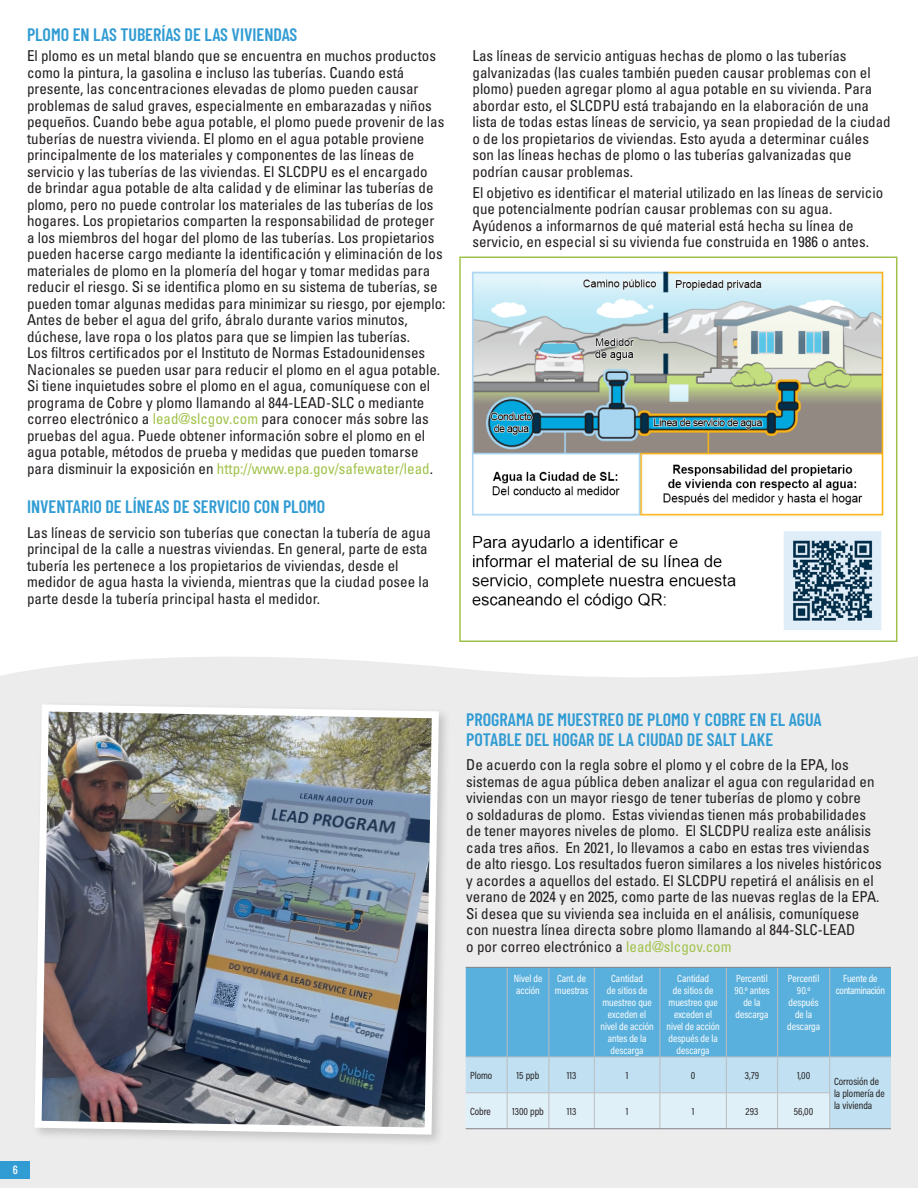
<style>
.page{position:relative;width:918px;height:1188px;background:#fff}
.page>*{position:absolute;margin:0;border:0;box-sizing:border-box;transform-origin:0 0}
.t1{font:600 18px/19.5px "Barlow Condensed";color:#319cd3}
.Body{font:condensed 15px/16.5px "Univers LT Std";color:#231f20}
.t2{font:500 12px "Barlow Condensed";color:#fff}
.Q{font:10.5px/12px "Acumin Pro Cond";color:#fff;text-align:center}
.Q-2{font:10.5px/12px "Acumin Pro Cond";color:#231f20}
.Q-3{font:10.5px/12px "Acumin Pro Cond";letter-spacing:-.03em;color:#fff;text-align:center}
.s1{color:#a1c24a}
</style>
<div class="page">
<svg style="left:0;top:636px;width:918px;height:552px;background:#ededee"></svg>
<div style="left:31px;top:701px;width:420px;height:446px;background:#231f20;opacity:.2"></div>
<img style="left:31px;top:701px;width:411px;height:437px">
<svg style="left:466px;top:968px;width:425px;height:160px;background:#8dc8e6"></svg>
<hr style="left:507px;top:968px;width:1px;height:89px;background:#bcbdc0">
<hr style="left:549px;top:968px;width:1px;height:89px;background:#bcbdc0">
<hr style="left:594px;top:968px;width:1px;height:89px;background:#bcbdc0">
<hr style="left:660px;top:968px;width:1px;height:89px;background:#bcbdc0">
<hr style="left:726px;top:968px;width:1px;height:89px;background:#bcbdc0">
<hr style="left:777px;top:968px;width:1px;height:89px;background:#bcbdc0">
<hr style="left:829px;top:968px;width:1px;height:89px;background:#bcbdc0">
<hr style="left:466px;top:1057px;width:41px;height:1px;background:#bcbdc0">
<hr style="left:507px;top:1057px;width:42px;height:1px;background:#bcbdc0">
<hr style="left:507px;top:1057px;width:1px;height:35px;background:#bcbdc0">
<hr style="left:549px;top:1057px;width:45px;height:1px;background:#bcbdc0">
<hr style="left:549px;top:1057px;width:1px;height:35px;background:#bcbdc0">
<hr style="left:594px;top:1057px;width:66px;height:1px;background:#bcbdc0">
<hr style="left:594px;top:1057px;width:1px;height:35px;background:#bcbdc0">
<hr style="left:660px;top:1057px;width:66px;height:1px;background:#bcbdc0">
<hr style="left:660px;top:1057px;width:1px;height:35px;background:#bcbdc0">
<hr style="left:726px;top:1057px;width:52px;height:1px;background:#bcbdc0">
<hr style="left:726px;top:1057px;width:1px;height:35px;background:#bcbdc0">
<hr style="left:778px;top:1057px;width:52px;height:1px;background:#bcbdc0">
<hr style="left:777px;top:1057px;width:1px;height:35px;background:#bcbdc0">
<hr style="left:830px;top:1057px;width:61px;height:1px;background:#bcbdc0">
<hr style="left:829px;top:1057px;width:1px;height:35px;background:#bcbdc0">
<hr style="left:466px;top:1092px;width:41px;height:1px;background:#bcbdc0">
<hr style="left:507px;top:1092px;width:42px;height:1px;background:#bcbdc0">
<hr style="left:507px;top:1093px;width:1px;height:36px;background:#bcbdc0">
<hr style="left:549px;top:1092px;width:45px;height:1px;background:#bcbdc0">
<hr style="left:549px;top:1093px;width:1px;height:36px;background:#bcbdc0">
<hr style="left:594px;top:1092px;width:66px;height:1px;background:#bcbdc0">
<hr style="left:594px;top:1093px;width:1px;height:36px;background:#bcbdc0">
<hr style="left:660px;top:1092px;width:66px;height:1px;background:#bcbdc0">
<hr style="left:660px;top:1093px;width:1px;height:36px;background:#bcbdc0">
<hr style="left:726px;top:1092px;width:52px;height:1px;background:#bcbdc0">
<hr style="left:726px;top:1093px;width:1px;height:36px;background:#bcbdc0">
<hr style="left:778px;top:1092px;width:52px;height:1px;background:#bcbdc0">
<hr style="left:777px;top:1093px;width:1px;height:36px;background:#bcbdc0">
<hr style="left:829px;top:1093px;width:1px;height:36px;background:#bcbdc0">
<hr style="left:830px;top:1128px;width:61px;height:1px;background:#808285">
<hr style="left:466px;top:1128px;width:41px;height:1px;background:#808285">
<hr style="left:507px;top:1128px;width:42px;height:1px;background:#808285">
<hr style="left:549px;top:1128px;width:45px;height:1px;background:#808285">
<hr style="left:594px;top:1128px;width:66px;height:1px;background:#808285">
<hr style="left:660px;top:1128px;width:66px;height:1px;background:#808285">
<hr style="left:726px;top:1128px;width:52px;height:1px;background:#808285">
<hr style="left:778px;top:1128px;width:52px;height:1px;background:#808285">
<hr style="left:466px;top:967px;width:41px;height:1px;background:#808285">
<hr style="left:507px;top:967px;width:42px;height:1px;background:#808285">
<hr style="left:549px;top:967px;width:45px;height:1px;background:#808285">
<hr style="left:594px;top:967px;width:66px;height:1px;background:#808285">
<hr style="left:660px;top:967px;width:66px;height:1px;background:#808285">
<hr style="left:726px;top:967px;width:52px;height:1px;background:#808285">
<hr style="left:778px;top:967px;width:52px;height:1px;background:#808285">
<hr style="left:830px;top:967px;width:61px;height:1px;background:#808285">
<div style="left:0;top:1161px;width:29px;height:18px;background:#319cd3"></div>
<img style="left:466px;top:271px;width:426px;height:368px">
<div style="left:459px;top:256px;width:438px;height:386px;border:2px solid #a1c24a"></div>
<p class="t1" style="left:27px;top:23px;width:272px">PLOMO EN LAS TUBERÍAS DE LAS VIVIENDAS</p>
<p class="Body" style="left:27px;top:47px;width:420px">El plomo es un metal blando que se encuentra en muchos productos como la pintura, la gasolina e incluso las tuberías. Cuando está presente, las concentraciones elevadas de plomo pueden causar problemas de salud graves, especialmente en embarazadas y niños pequeños. Cuando bebe agua potable, el plomo puede provenir de las tuberías de nuestra vivienda. El plomo en el agua potable proviene principalmente de los materiales y componentes de las líneas de servicio y las tuberías de las viviendas. El SLCDPU es el encargado de brindar agua potable de alta calidad y de eliminar las tuberías de plomo, pero no puede controlar los materiales de las tuberías de los hogares. Los propietarios comparten la responsabilidad de proteger a los miembros del hogar del plomo de las tuberías. Los propietarios pueden hacerse cargo mediante la identificación y eliminación de los materiales de plomo en la plomería del hogar y tomar medidas para reducir el riesgo. Si se identifica plomo en su sistema de tuberías, se pueden tomar algunas medidas para minimizar su riesgo, por ejemplo:<br>Antes de beber el agua del grifo, ábralo durante varios minutos, dúchese, lave ropa o los platos para que se limpien las tuberías.<br>Los filtros certificados por el Instituto de Normas Estadounidenses Nacionales se pueden usar para reducir el plomo en el agua potable.<br>Si tiene inquietudes sobre el plomo en el agua, comuníquese con el programa de Cobre y plomo llamando al 844-LEAD-SLC o mediante correo electrónico a <span class="s1">lead@slcgov.com</span> para conocer más sobre las pruebas del agua. Puede obtener información sobre el plomo en el agua potable, métodos de prueba y medidas que pueden tomarse para disminuir la exposición en <span class="s1">http://www.epa.gov/safewater/lead</span>.</p>
<p class="t1" style="left:27px;top:496px;width:300px">INVENTARIO DE LÍNEAS DE SERVICIO CON PLOMO</p>
<p class="Body" style="left:27px;top:524px;width:406px">Las líneas de servicio son tuberías que conectan la tubería de agua principal de la calle a nuestras viviendas. En general, parte de esta tubería les pertenece a los propietarios de viviendas, desde el medidor de agua hasta la vivienda, mientras que la ciudad posee la parte desde la tubería principal hasta el medidor.</p>
<p class="Body" style="left:472px;top:47px;width:420px">Las líneas de servicio antiguas hechas de plomo o las tuberías galvanizadas (las cuales también pueden causar problemas con el plomo) pueden agregar plomo al agua potable en su vivienda. Para abordar esto, el SLCDPU está trabajando en la elaboración de una lista de todas estas líneas de servicio, ya sean propiedad de la ciudad o de los propietarios de viviendas. Esto ayuda a determinar cuáles son las líneas hechas de plomo o las tuberías galvanizadas que podrían causar problemas.</p>
<p class="Body" style="left:472px;top:184px;width:412px">El objetivo es identificar el material utilizado en las líneas de servicio que potencialmente podrían causar problemas con su agua.<br>Ayúdenos a informarnos de qué material está hecha su línea de servicio, en especial si su vivienda fue construida en 1986 o antes.</p>
<p class="t2" style="left:13px;top:1161px;width:7px">6</p>
<p class="t1" style="left:466px;top:709px;width:357px">PROGRAMA DE MUESTREO DE PLOMO Y COBRE EN EL AGUA<br>POTABLE DEL HOGAR DE LA CIUDAD DE SALT LAKE</p>
<p class="Body" style="left:466px;top:756px;width:417px">De acuerdo con la regla sobre el plomo y el cobre de la EPA, los sistemas de agua pública deben analizar el agua con regularidad en viviendas con un mayor riesgo de tener tuberías de plomo y cobre<br>o soldaduras de plomo. Estas viviendas tienen más probabilidades de tener mayores niveles de plomo. El SLCDPU realiza este análisis cada tres años. En 2021, lo llevamos a cabo en estas tres viviendas de alto riesgo. Los resultados fueron similares a los niveles históricos y acordes a aquellos del estado. El SLCDPU repetirá el análisis en el verano de 2024 y en 2025, como parte de las nuevas reglas de la EPA.<br>Si desea que su vivienda sea incluida en el análisis, comuníquese con nuestra línea directa sobre plomo llamando al 844-SLC-LEAD<br>o por correo electrónico a <span class="s1">lead@slcgov.com</span></p>
<p class="Q" style="left:514px;top:972px;width:30px;text-align:left">Nivel de acción</p>
<p class="Q" style="left:555px;top:972px;width:35px;text-align:left">Cant. de muestras</p>
<p class="Q" style="left:600px;top:972px;width:55px">Cantidad<br>de sitios de muestreo que exceden el nivel de acción antes de la descarga</p>
<p class="Q" style="left:666px;top:972px;width:55px">Cantidad<br>de sitios de muestreo que exceden el nivel de acción después de la descarga</p>
<p class="Q" style="left:734px;top:972px;width:37px">Percentil<br>90.º antes de la descarga</p>
<p class="Q" style="left:787px;top:972px;width:34px">Percentil<br>90.º después de la descarga</p>
<p class="Q-3" style="left:836px;top:972px;width:51px">Fuente de contaminación</p>
<p class="Q-2" style="left:470px;top:1069px;width:24px">Plomo</p>
<p class="Q-2" style="left:517px;top:1069px;width:24px">15 ppb</p>
<p class="Q-2" style="left:567px;top:1069px;width:11px">113</p>
<p class="Q-2" style="left:626px;top:1069px;width:4px">1</p>
<p class="Q-2" style="left:691px;top:1069px;width:6px">0</p>
<p class="Q-2" style="left:745px;top:1069px;width:16px">3,79</p>
<p class="Q-2" style="left:797px;top:1069px;width:15px">1,00</p>
<p class="Q-2" style="left:470px;top:1105px;width:22px">Cobre</p>
<p class="Q-2" style="left:512px;top:1105px;width:33px">1300 ppb</p>
<p class="Q-2" style="left:567px;top:1105px;width:11px">113</p>
<p class="Q-2" style="left:626px;top:1105px;width:4px">1</p>
<p class="Q-2" style="left:692px;top:1105px;width:4px">1</p>
<p class="Q-2" style="left:746px;top:1105px;width:14px">293</p>
<p class="Q-2" style="left:794px;top:1105px;width:21px">56,00</p>
<p class="Q-2" style="left:834px;top:1075px;width:52px">Corrosión de la plomería de la vivienda</p>
</div>
